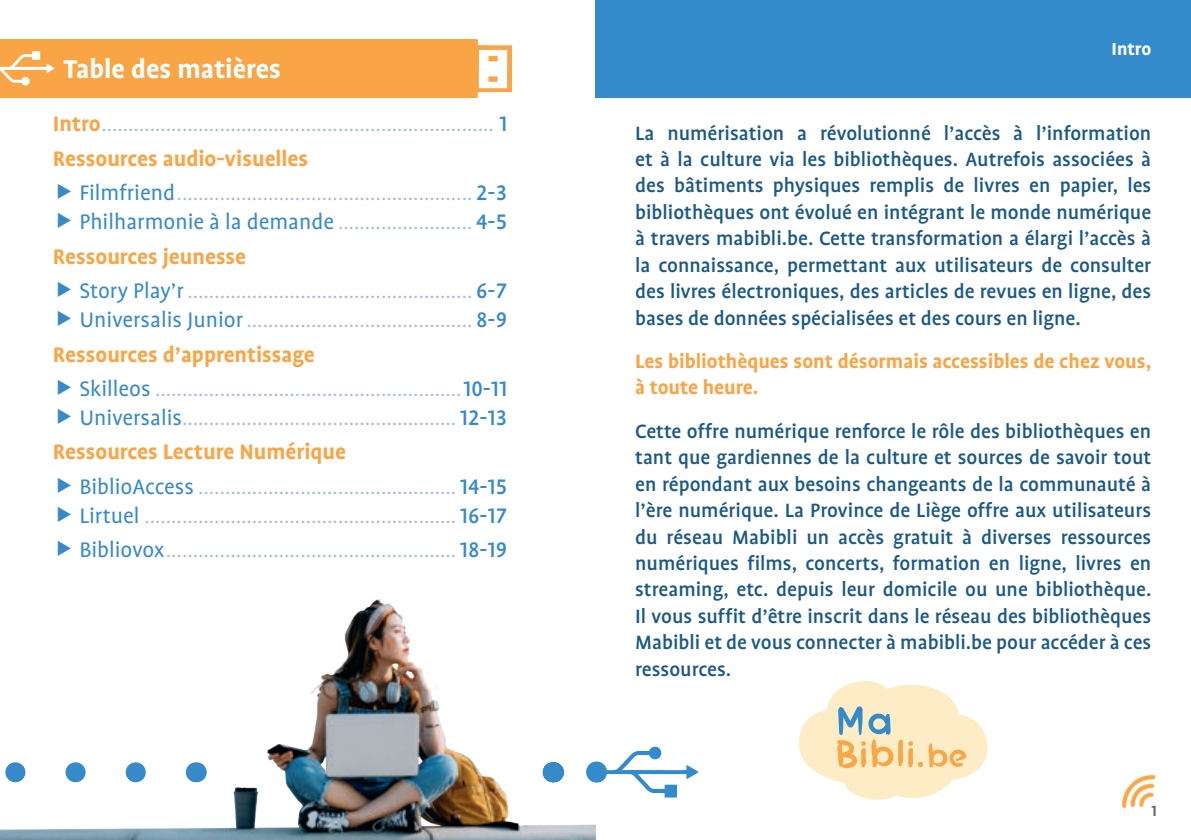
<style>
.page{position:relative;width:1191px;height:840px;background:#fff}
.page>*{position:absolute;margin:0;border:0;box-sizing:border-box;transform-origin:0 0}
.t1{font:700 29.4px "Profile OT";color:#fff}
.t2{font:300 24px/34.4px "Profile OT";color:#9cbae1}
.t3{font:500 22px/26.4px "Profile OT";color:#1b5985;text-align:justify}
.t4{font:700 22px/26.4px "Profile OT";color:#f9a546}
.t5{font:700 20px "Profile OT";color:#fff}
.t6{font:500 20px "Profile OT";color:#636366}
.s1{font-weight:700;color:#f9a546}
.s2{font-weight:500;color:#378ac9}
.s3{font-weight:400;color:#378ac9}
</style>
<div class="page">
<img style="left:1121px;top:774px;width:35px;height:35px">
<img style="left:596px;top:746px;width:103px;height:52px">
<div style="left:595px;top:0;width:596px;height:97px;background:#348bcb"></div>
<svg style="left:799px;top:681px;width:189px;height:118px"></svg>
<div style="left:0;top:40px;width:511px;height:57px;background:#f9a546"></div>
<img style="left:0;top:50px;width:56px;height:37px">
<img style="left:0;top:598px;width:596px;height:241px">
<h1 class="t1" style="left:63px;top:52px;width:219px">Table des matières</h1>
<p class="t2" style="left:53px;top:107px;width:456px"><span class="s1">Intro</span>......................................................................... <span class="s2">1<br></span><span class="s1">Ressources audio-visuelles</span></p>
<p class="t2" style="left:79px;top:179px;width:429px;line-height:28.8px"><span class="s3">Filmfriend</span>....................................................... <span class="s2">2-3<br></span><span class="s3">Philharmonie à la demande</span> ......................... <span class="s2">4-5</span></p>
<p class="t2" style="left:79px;top:239px;width:429px;text-indent:-26px"><span class="s1">Ressources jeunesse<br></span><span class="s3">Story Play’r</span>..................................................... <span class="s2">6-7</span></p>
<p class="t2" style="left:53px;top:303px;width:456px;text-indent:26px"><span class="s3">Universalis Junior</span>.......................................... <span class="s2">8-9<br></span><span class="s1">Ressources d’apprentissage</span></p>
<p class="t2" style="left:79px;top:374px;width:429px;line-height:28.8px"><span class="s3">Skilleos</span> .........................................................<span class="s2">10-11<br></span><span class="s3">Universalis</span>...................................................<span class="s2">12-13</span></p>
<p class="t2" style="left:79px;top:435px;width:429px;text-indent:-26px"><span class="s1">Ressources Lecture Numérique<br></span><span class="s3">BiblioAccess</span> ................................................<span class="s2">14-15</span></p>
<p class="t2" style="left:79px;top:498px;width:429px"><span class="s3">Lirtuel</span> ..........................................................<span class="s2">16-17<br></span><span class="s3">Bibliovox</span>......................................................<span class="s2">18-19</span></p>
<p class="t5" style="left:1111px;top:38px;width:41px">Intro</p>
<p class="t3" style="left:635px;top:120px;width:517px">La numérisation a révolutionné l’accès à l’information et à la culture via les bibliothèques. Autrefois associées à des bâtiments physiques remplis de livres en papier, les bibliothèques ont évolué en intégrant le monde numérique à travers mabibli.be. Cette transformation a élargi l’accès à la connaissance, permettant aux utilisateurs de consulter des livres électroniques, des articles de revues en ligne, des bases de données spécialisées et des cours en ligne.</p>
<p class="t4" style="left:635px;top:348px;width:517px">Les bibliothèques sont désormais accessibles de chez vous, à toute heure.</p>
<p class="t3" style="left:635px;top:418px;width:517px">Cette offre numérique renforce le rôle des bibliothèques en tant que gardiennes de la culture et sources de savoir tout en répondant aux besoins changeants de la communauté à l’ère numérique. La Province de Liège offre aux utilisateurs du réseau Mabibli un accès gratuit à diverses ressources numériques films, concerts, formation en ligne, livres en streaming, etc. depuis leur domicile ou une bibliothèque.<br>Il vous suffit d’être inscrit dans le réseau des bibliothèques Mabibli et de vous connecter à mabibli.be pour accéder à ces ressources.</p>
<p class="t6" style="left:1151px;top:798px;width:8px">1</p>
</div>
